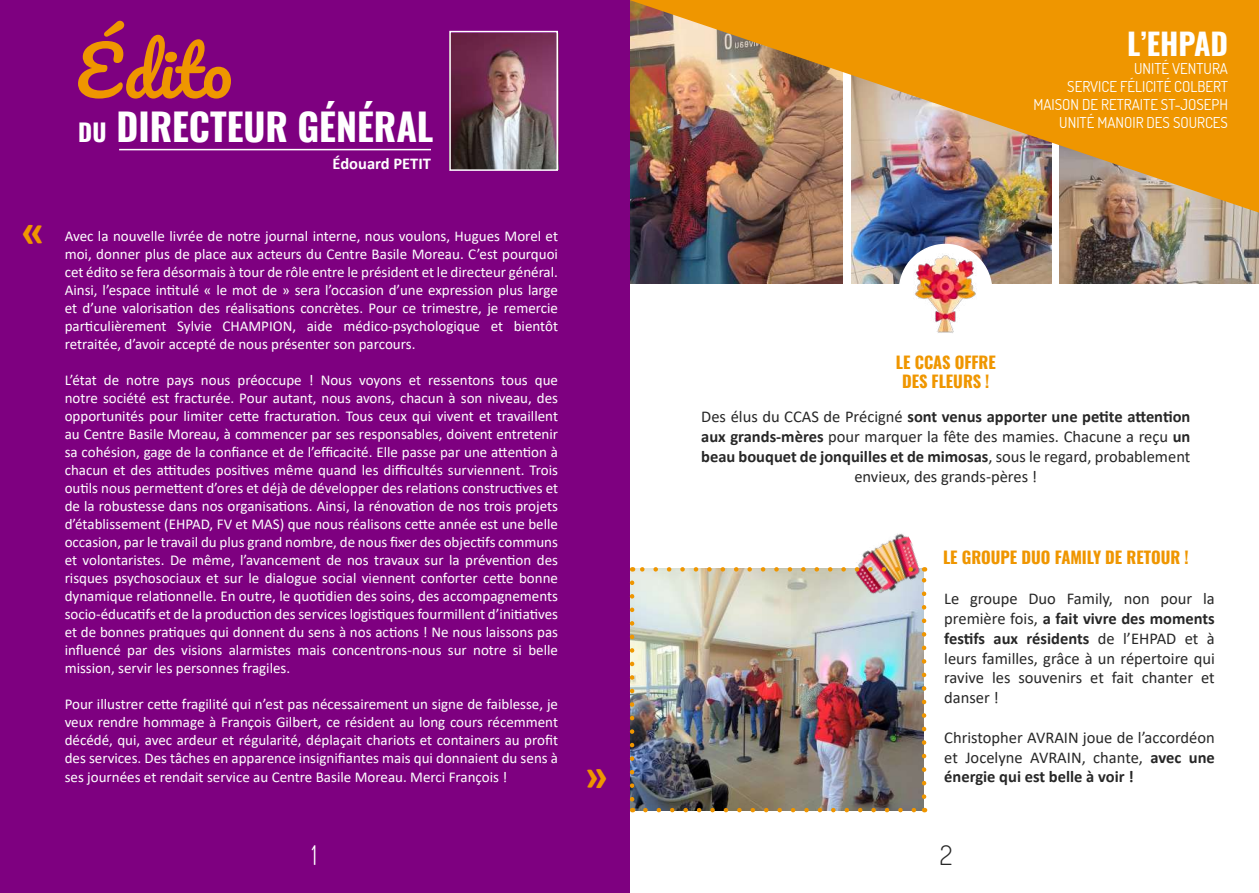
<style>
.page{position:relative;width:1259px;height:893px;background:#fff}
.page>*{position:absolute;margin:0;border:0;box-sizing:border-box;transform-origin:0 0}
.t1{font:67.5px "Pacifico";color:#ef9600}
.t2{font:700 45px "Calibri";color:#ef9600}
.t3{font:37.5px "Oswald";color:#fff}
.t4{font:30px "Oswald";letter-spacing:-.005em;color:#fff}
.t5{font:300 27px "Dosis";color:#272727}
.t6{font:300 27px "Dosis";color:#fff}
.t7{font:16.5px/19.8px "Calibri";color:#272727;text-align:justify}
.t8{font:16.5px/19.8px "Oswald";color:#ef9600;text-align:center}
.t9{font:700 16.5px "Calibri";color:#fff}
.t10{font:15px/18px "Calibri";color:#fff;text-align:justify}
.t11{font:15px/18px "Dosis";color:#fff;text-align:right}
.s1{font-size:24px}
.s2{font-weight:700}
</style>
<div class="page">
<img style="left:630px;top:569px;width:293px;height:242px">
<img style="left:1059px;top:213px;width:200px;height:71px">
<img style="left:852px;top:213px;width:200px;height:71px">
<img style="left:629px;top:213px;width:213px;height:71px">
<img style="left:629px;top:0;width:630px;height:213px">
<div style="left:0;top:0;width:629px;height:893px;background:#7e0080"></div>
<hr style="left:119px;top:149px;width:312px;height:1px;background:#fff">
<img style="left:845px;top:533px;width:83px;height:69px">
<div style="left:899px;top:245px;width:92px;height:92px;background:#fff;border-radius:50%"></div>
<div style="left:898px;top:244px;width:94px;height:93px;border:2px solid #fff;border-radius:50%"></div>
<img style="left:913px;top:253px;width:64px;height:80px">
<svg style="left:645px;top:808px;width:272px;height:4px"></svg>
<svg style="left:639px;top:567px;width:272px;height:5px"></svg>
<svg style="left:630px;top:583px;width:4px;height:229px"></svg>
<svg style="left:922px;top:567px;width:4px;height:230px"></svg>
<img style="left:452px;top:34px;width:103px;height:134px">
<div style="left:449px;top:31px;width:109px;height:140px;border:2px solid #fff"></div>
<h2 class="t2" style="left:21px;top:199px;width:26px">«</h2>
<h1 class="t1" style="left:75px;top:35px;width:159px">Édito</h1>
<h3 class="t3" style="left:78px;top:94px;width:356px"><span class="s1">DU</span> DIRECTEUR GÉNÉRAL</h3>
<p class="t9" style="left:333px;top:152px;width:100px">Édouard PETIT</p>
<p class="t10" style="left:65px;top:227px;width:495px">Avec la nouvelle livrée de notre journal interne, nous voulons, Hugues Morel et moi, donner plus de place aux acteurs du Centre Basile Moreau. C’est pourquoi cet édito se fera désormais à tour de rôle entre le président et le directeur général.<br>Ainsi, l’espace intitulé « le mot de » sera l’occasion d’une expression plus large et d’une valorisation des réalisations concrètes. Pour ce trimestre, je remercie particulièrement Sylvie CHAMPION, aide médico-psychologique et bientôt retraitée, d’avoir accepté de nous présenter son parcours.</p>
<p class="t10" style="left:65px;top:371px;width:495px">L’état de notre pays nous préoccupe ! Nous voyons et ressentons tous que notre société est fracturée. Pour autant, nous avons, chacun à son niveau, des opportunités pour limiter cette fracturation. Tous ceux qui vivent et travaillent au Centre Basile Moreau, à commencer par ses responsables, doivent entretenir sa cohésion, gage de la confiance et de l’efficacité. Elle passe par une attention à chacun et des attitudes positives même quand les difficultés surviennent. Trois outils nous permettent d’ores et déjà de développer des relations constructives et de la robustesse dans nos organisations. Ainsi, la rénovation de nos trois projets d’établissement (EHPAD, FV et MAS) que nous réalisons cette année est une belle occasion, par le travail du plus grand nombre, de nous fixer des objectifs communs et volontaristes. De même, l’avancement de nos travaux sur la prévention des risques psychosociaux et sur le dialogue social viennent conforter cette bonne dynamique relationnelle. En outre, le quotidien des soins, des accompagnements socio-éducatifs et de la production des services logistiques fourmillent d’initiatives et de bonnes pratiques qui donnent du sens à nos actions ! Ne nous laissons pas influencé par des visions alarmistes mais concentrons-nous sur notre si belle mission, servir les personnes fragiles.</p>
<p class="t10" style="left:65px;top:694px;width:495px">Pour illustrer cette fragilité qui n’est pas nécessairement un signe de faiblesse, je veux rendre hommage à François Gilbert, ce résident au long cours récemment décédé, qui, avec ardeur et régularité, déplaçait chariots et containers au profit des services. Des tâches en apparence insignifiantes mais qui donnaient du sens à ses journées et rendait service au Centre Basile Moreau. Merci François !</p>
<h3 class="t6" style="left:312px;top:836px;width:7px">1</h3>
<h2 class="t2" style="left:608px;top:813px;width:26px;rotate:-180deg">«</h2>
<h3 class="t4" style="left:1127px;top:17px;width:102px">L’EHPAD</h3>
<p class="t11" style="left:1033px;top:59px;width:196px">UNITÉ VENTURA<br>SERVICE FÉLICITÉ COLBERT<br>MAISON DE RETRAITE ST-JOSEPH<br>UNITÉ MANOIR DES SOURCES</p>
<p class="t8" style="left:896px;top:350px;width:101px">LE CCAS OFFRE<br>DES FLEURS !</p>
<p class="t7" style="left:701px;top:406px;width:490px;text-align:center">Des élus du CCAS de Précigné <span class="s2">sont venus apporter une petite attention aux grands-mères</span> pour marquer la fête des mamies. Chacune a reçu <span class="s2">un beau bouquet de jonquilles et de mimosas</span>, sous le regard, probablement envieux, des grands-pères !</p>
<p class="t8" style="left:943px;top:545px;width:247px">LE GROUPE DUO FAMILY DE RETOUR !</p>
<p class="t7" style="left:944px;top:588px;width:272px">Le groupe Duo Family, non pour la première fois, <span class="s2">a fait vivre des moments festifs aux résidents</span> de l’EHPAD et à leurs familles, grâce à un répertoire qui ravive les souvenirs et fait chanter et danser !</p>
<p class="t7" style="left:944px;top:727px;width:272px">Christopher AVRAIN joue de l’accordéon et Jocelyne AVRAIN, chante, <span class="s2">avec une énergie qui est belle à voir !</span></p>
<h3 class="t5" style="left:940px;top:836px;width:14px">2</h3>
</div>
